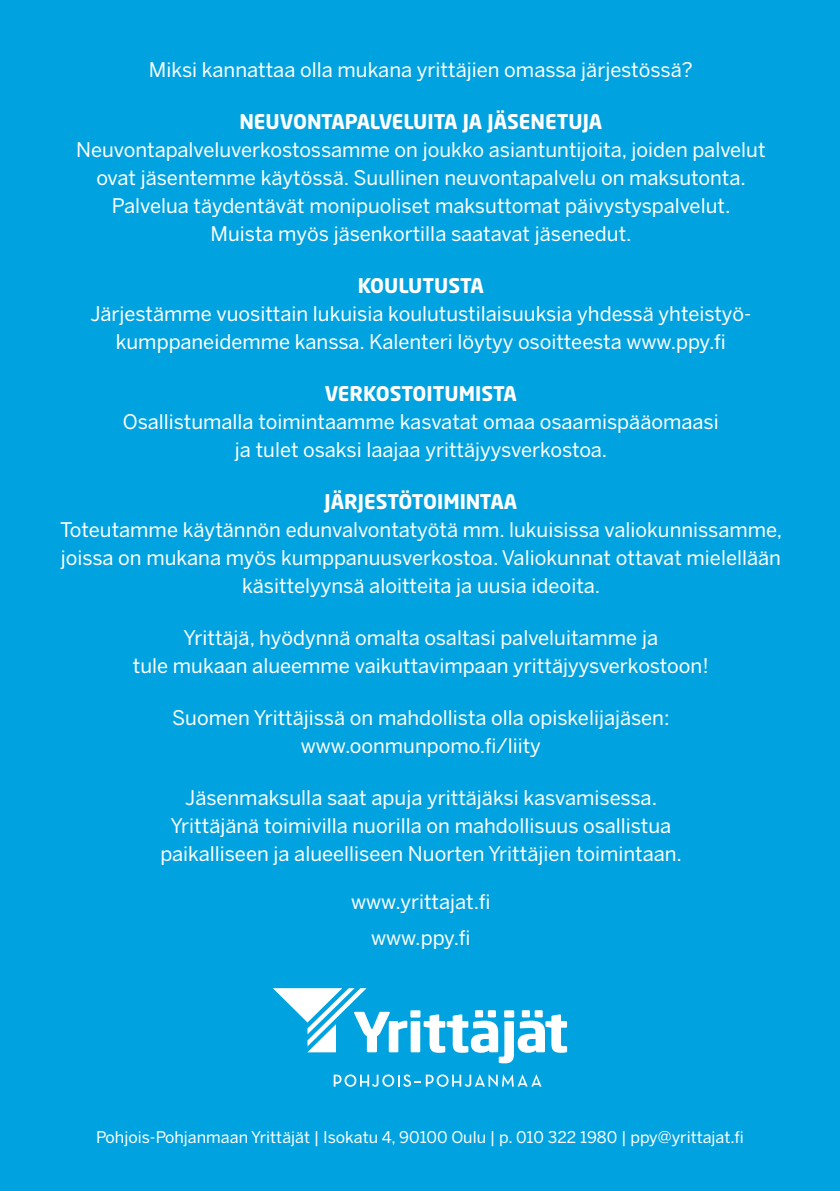
<style>
.page{position:relative;width:840px;height:1191px;background:#fff}
.page>*{position:absolute;margin:0;border:0;box-sizing:border-box;transform-origin:0 0}
.t1{font:20px/28px "Benton Sans";color:#fff;text-align:center}
.t2{font:700 20px "Neo Sans Std";color:#fff}
.t3{font:16px "Benton Sans";color:#fff}
</style>
<div class="page">
<div style="left:0;top:0;width:839px;height:1191px;background:#00a3df"></div>
<svg style="left:273px;top:988px;width:293px;height:75px"></svg>
<svg style="left:333px;top:1074px;width:208px;height:12px"></svg>
<p class="t1" style="left:149px;top:55px;width:545px">Miksi kannattaa olla mukana yrittäjien omassa järjestössä?</p>
<p class="t2" style="left:239px;top:108px;width:364px">NEUVONTAPALVELUITA JA JÄSENETUJA</p>
<p class="t1" style="left:76px;top:135px;width:690px">Neuvontapalveluverkostossamme on joukko asiantuntijoita, joiden palvelut ovat jäsentemme käytössä. Suullinen neuvontapalvelu on maksutonta.<br>Palvelua täydentävät monipuoliset maksuttomat päivystyspalvelut.<br>Muista myös jäsenkortilla saatavat jäsenedut.</p>
<p class="t2" style="left:357px;top:272px;width:128px">KOULUTUSTA</p>
<p class="t1" style="left:90px;top:299px;width:659px">Järjestämme vuosittain lukuisia koulutustilaisuuksia yhdessä yhteistyö&shy;kumppaneidemme kanssa. Kalenteri löytyy osoitteesta www.ppy.fi</p>
<p class="t2" style="left:325px;top:380px;width:193px">VERKOSTOITUMISTA</p>
<p class="t1" style="left:123px;top:407px;width:597px">Osallistumalla toimintaamme kasvatat omaa osaamispääomaasi ja tulet osaksi laajaa yrittäjyysverkostoa.</p>
<p class="t2" style="left:324px;top:488px;width:194px">JÄRJESTÖTOIMINTAA</p>
<p class="t1" style="left:60px;top:515px;width:723px">Toteutamme käytännön edunvalvontatyötä mm. lukuisissa valiokunnissamme, joissa on mukana myös kumppanuusverkostoa. Valiokunnat ottavat mielellään käsittelyynsä aloitteita ja uusia ideoita.</p>
<p class="t1" style="left:183px;top:623px;width:475px">Yrittäjä, hyödynnä omalta osaltasi palveluitamme ja</p>
<p class="t1" style="left:133px;top:651px;width:577px">tule mukaan alueemme vaikuttavimpaan yrittäjyysverkostoon!</p>
<p class="t1" style="left:172px;top:703px;width:498px">Suomen Yrittäjissä on mahdollista olla opiskelijajäsen:</p>
<p class="t1" style="left:300px;top:731px;width:241px">www.oonmunpomo.fi/liity</p>
<p class="t1" style="left:160px;top:783px;width:523px">Jäsenmaksulla saat apuja yrittäjäksi kasvamisessa.<br>Yrittäjänä toimivilla nuorilla on mahdollisuus osallistua paikalliseen ja alueelliseen Nuorten Yrittäjien toimintaan.</p>
<p class="t1" style="left:351px;top:887px;width:141px">www.yrittajat.fi</p>
<p class="t1" style="left:371px;top:923px;width:101px">www.ppy.fi</p>
<p class="t3" style="left:96px;top:1127px;width:649px">Pohjois-Pohjanmaan Yrittäjät | Isokatu 4, 90100 Oulu | p. 010 322 1980 | ppy@yrittajat.fi</p>
</div>
